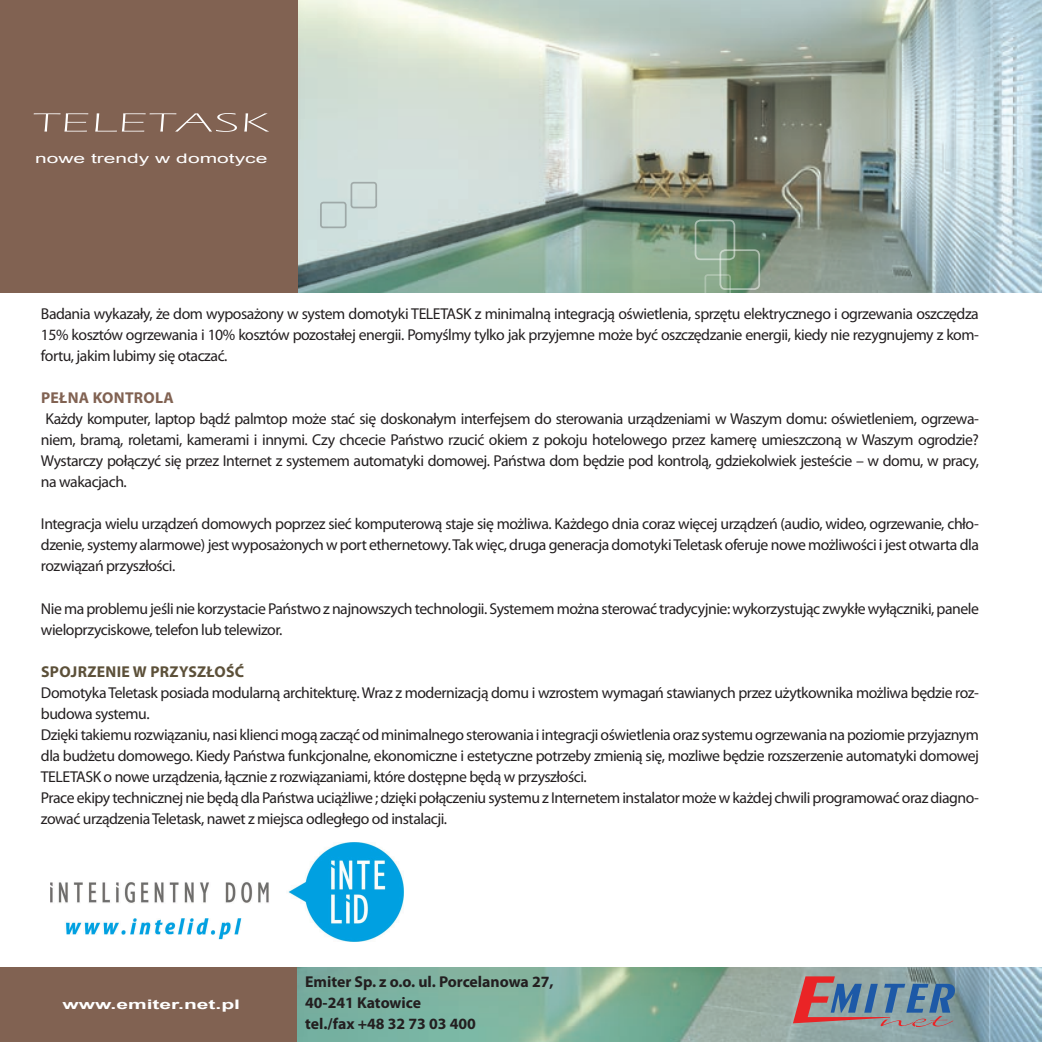
<style>
.page{position:relative;width:1042px;height:1042px;background:#fff}
.page>*{position:absolute;margin:0;border:0;box-sizing:border-box;transform-origin:0 0}
.t1{font:300 27.3px "Eras ITC";color:#fff;scale:2.15 1}
.t2{font:15.75px/21px "Myriad Pro";letter-spacing:-.03em;color:#231f20;text-align:justify}
.t3{font:700 15.75px/21px "Myriad Pro";color:#231f20}
.t4{font:700 15.75px "Myriad Pro";letter-spacing:.02em;color:#5c5039}
.t5{font:700 15.75px "Myriad Pro";letter-spacing:.02em;color:#816252}
.t6{font:13.12px "Arial";color:#fff;scale:1.6 1}
.t7{font:700 13.12px "Arial";color:#fff;scale:1.6 1}
</style>
<div class="page">
<img style="left:298px;top:0;width:744px;height:293px">
<div style="left:0;top:0;width:298px;height:293px;background:#816252"></div>
<div style="left:0;top:967px;width:298px;height:75px;background:#816252"></div>
<img style="left:298px;top:967px;width:744px;height:75px">
<svg style="left:793px;top:976px;width:162px;height:51px;background:#858392"></svg>
<div style="left:694px;top:220px;width:41px;height:40px;border:2px solid #fff;border-radius:5px"></div>
<div style="left:719px;top:249px;width:41px;height:41px;border:2px solid #fff;border-radius:5px"></div>
<div style="left:704px;top:274px;width:27px;height:27px;border:2px solid #fff;border-radius:2px"></div>
<div style="left:320px;top:202px;width:27px;height:26px;border:2px solid #231f20;border-radius:2px"></div>
<div style="left:350px;top:182px;width:27px;height:26px;border:2px solid #231f20;border-radius:2px"></div>
<img style="left:50px;top:842px;width:353px;height:99px">
<h1 class="t1" style="left:32px;top:107px;width:112px">TELETASK</h1>
<p class="t6" style="left:35px;top:150px;width:147px">nowe trendy w domotyce</p>
<p class="t2" style="left:41px;top:303px;width:939px">Badania wykazały, że dom wyposażony w system domotyki TELETASK z minimalną integracją oświetlenia, sprzętu elektrycznego i ogrzewania oszczędza 15% kosztów ogrzewania i 10% kosztów pozostałej energii. Pomyślmy tylko jak przyjemne może być oszczędzanie energii, kiedy nie rezygnujemy z kom&shy;fortu, jakim lubimy się otaczać.</p>
<p class="t5" style="left:41px;top:388px;width:134px">Pełna kontrola</p>
<p class="t2" style="left:41px;top:408px;width:939px">Każdy komputer, laptop bądź palmtop może stać się doskonałym interfejsem do sterowania urządzeniami w Waszym domu: oświetleniem, ogrzewa&shy;niem, bramą, roletami, kamerami i innymi. Czy chcecie Państwo rzucić okiem z pokoju hotelowego przez kamerę umieszczoną w Waszym ogrodzie?<br>Wystarczy połączyć się przez Internet z systemem automatyki domowej. Państwa dom będzie pod kontrolą, gdziekolwiek jesteście – w domu, w pracy, na wakacjach.</p>
<p class="t2" style="left:41px;top:513px;width:939px">Integracja wielu urządzeń domowych poprzez sieć komputerową staje się możliwa. Każdego dnia coraz więcej urządzeń (audio, wideo, ogrzewanie, chło&shy;dzenie, systemy alarmowe) jest wyposażonych w port ethernetowy. Tak więc, druga generacja domotyki Teletask oferuje nowe możliwości i jest otwarta dla rozwiązań przyszłości.</p>
<p class="t2" style="left:41px;top:597px;width:939px">Nie ma problemu jeśli nie korzystacie Państwo z najnowszych technologii. Systemem można sterować tradycyjnie: wykorzystując zwykłe wyłączniki, panele wieloprzyciskowe, telefon lub telewizor.</p>
<p class="t4" style="left:41px;top:661px;width:205px">Spojrzenie w przyszłość</p>
<p class="t2" style="left:41px;top:681px;width:939px;text-align:left">Domotyka Teletask posiada modularną architekturę. Wraz z modernizacją domu i wzrostem wymagań stawianych przez użytkownika możliwa będzie roz&shy;budowa systemu.<br>Dzięki takiemu rozwiązaniu, nasi klienci mogą zacząć od minimalnego sterowania i integracji oświetlenia oraz systemu ogrzewania na poziomie przyjaznym dla budżetu domowego. Kiedy Państwa funkcjonalne, ekonomiczne i estetyczne potrzeby zmienią się, mozliwe będzie rozszerzenie automatyki domowej TELETASK o nowe urządzenia, łącznie z rozwiązaniami, które dostępne będą w przyszłości.<br>Prace ekipy technicznej nie będą dla Państwa uciążliwe ; dzięki połączeniu systemu z Internetem instalator może w każdej chwili programować oraz diagno&shy;zować urządzenia Teletask, nawet z miejsca odległego od instalacji.</p>
<p class="t7" style="left:62px;top:995px;width:113px">www.emiter.net.pl</p>
<p class="t3" style="left:305px;top:970px;width:250px">Emiter Sp. z o.o. ul. Porcelanowa 27,<br>40-241 Katowice<br>tel./fax +48 32 73 03 400</p>
</div>
